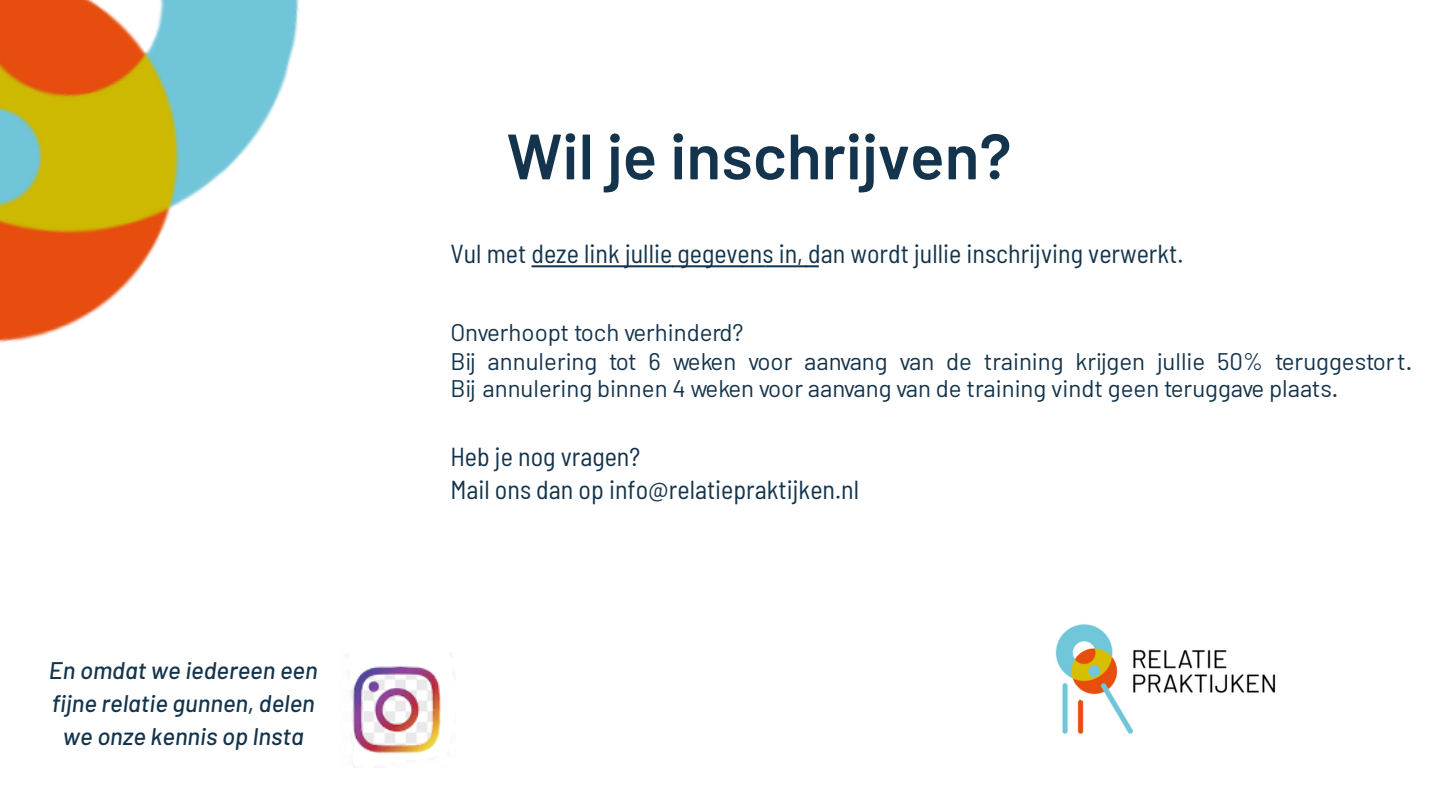
<style>
.page{position:relative;width:1440px;height:810px;background:#fff}
.page>*{position:absolute;margin:0;border:0;box-sizing:border-box;transform-origin:0 0}
.t1{font:600 64px "Barlow";color:#13344c}
.t2{font:semi-condensed 26px "Barlow";color:#13344c}
.t3{font:24px/28px "Barlow";color:#13344c}
.t4{font:italic 500 24px/33px "Barlow";color:#13344c;text-align:center}
</style>
<div class="page">
<img style="left:1055px;top:624px;width:221px;height:110px">
<img style="left:350px;top:653px;width:101px;height:114px">
<img style="left:0;top:0;width:299px;height:343px">
<hr style="left:531px;top:265px;width:105px;height:2px;background:#13344c">
<hr style="left:636px;top:265px;width:37px;height:2px;background:#13344c">
<hr style="left:672px;top:265px;width:70px;height:2px;background:#13344c">
<hr style="left:742px;top:265px;width:24px;height:2px;background:#13344c">
<hr style="left:766px;top:265px;width:41px;height:2px;background:#13344c">
<svg style="left:806px;top:265px;width:13px;height:2px"></svg>
<p class="t4" style="left:49px;top:653px;width:270px">En omdat we iedereen een fijne relatie gunnen, delen we onze kennis op Insta</p>
<h1 class="t1" style="left:507px;top:115px;width:506px">Wil je inschrijven?</h1>
<p class="t2" style="left:450px;top:237px;width:732px">Vul met deze link jullie gegevens in, dan wordt jullie inschrijving verwerkt.</p>
<p class="t3" style="left:450px;top:317px;width:964px">Onverhoopt toch verhinderd?<br>Bij annulering tot 6 weken voor aanvang van de training krijgen jullie 50% teruggestort.<br>Bij annulering binnen 4 weken voor aanvang van de training vindt geen teruggave plaats.</p>
<p class="t2" style="left:450px;top:440px;width:191px">Heb je nog vragen?</p>
<p class="t2" style="left:450px;top:473px;width:410px">Mail ons dan op info@relatiepraktijken.nl</p>
</div>
